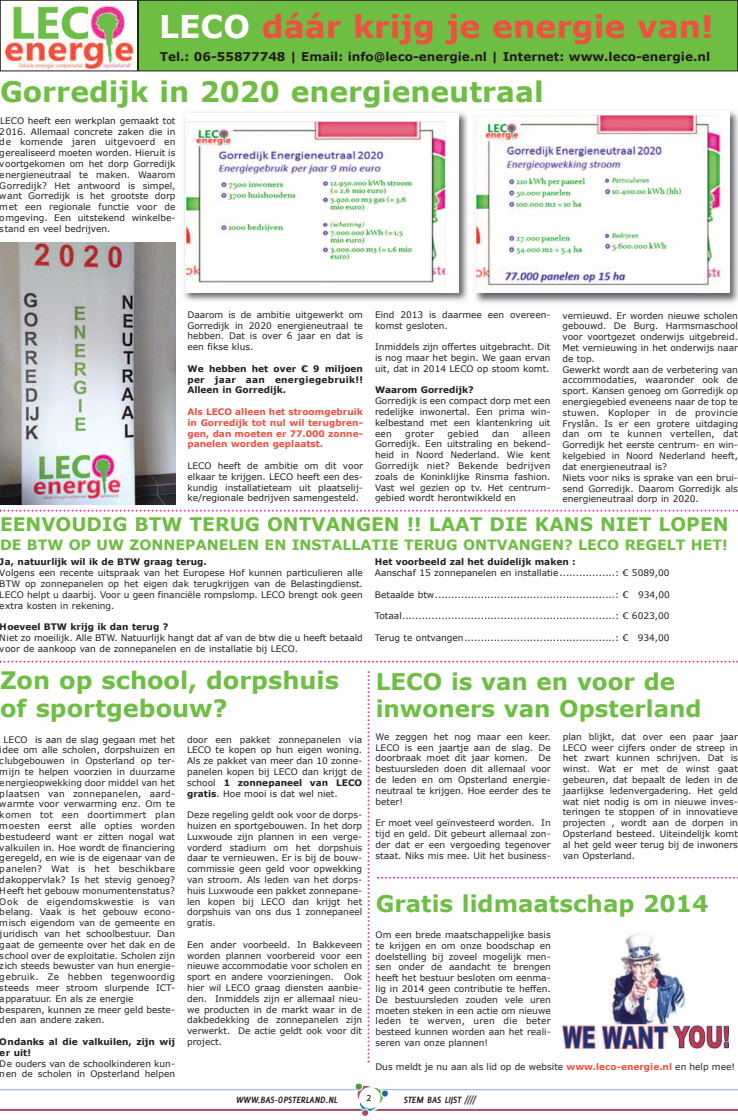
<style>
.page{position:relative;width:738px;height:1120px;background:#fff}
.page>*{position:absolute;margin:0;border:0;box-sizing:border-box;transform-origin:0 0}
.t1{font:700 31.4px "Verdana";color:#ef503f}
.t2{font:700 28.2px "Verdana";color:#6ebe44}
.t3{font:700 24px/28.8px "Verdana";color:#6ebe44}
.t4{font:700 23px/27.6px "Verdana";color:#6ebe44}
.t5{font:700 18.7px "Verdana";color:#6ebe44}
.t6{font:700 14.2px "Verdana";color:#6ebe44}
.t7{font:700 12px "Verdana";color:#231f20}
.t8{font:12px "Delicious";color:#231f20}
.t9{font:italic 700 10px "Delicious";color:#231f20}
.t10{font:9px/10.8px "Verdana";color:#231f20;text-align:justify}
.t11{font:700 9px/10.8px "Verdana";color:#231f20;text-align:justify}
.t12{font:700 9px/10.8px "Verdana";color:#ef503f;text-align:justify}
.s1{color:#fff}
.s2{font-weight:700}
.s3{font-weight:700;color:#ef503f}
</style>
<div class="page">
<img style="left:2px;top:2px;width:133px;height:67px">
<div style="left:0;top:0;width:138px;height:71px;border:1px solid #231f20"></div>
<div style="left:138px;top:0;width:599px;height:71px;background:#6ebe44"></div>
<div style="left:138px;top:0;width:599px;height:71px;border:1px solid #231f20"></div>
<img style="left:184px;top:111px;width:553px;height:192px">
<div style="left:185px;top:113px;width:273px;height:179px;background:#fff"></div>
<img style="left:186px;top:121px;width:259px;height:168px">
<img style="left:470px;top:111px;width:1px;height:192px">
<div style="left:475px;top:111px;width:254px;height:182px;background:#fff"></div>
<img style="left:476px;top:116px;width:244px;height:176px">
<img style="left:0;top:242px;width:176px;height:263px">
<hr style="left:0;top:1089px;width:737px;height:1px;background:#8fb0db">
<hr style="left:0;top:1109px;width:737px;height:2px;background:#a94d5d">
<svg style="left:354px;top:1083px;width:29px;height:28px"></svg>
<img style="left:355px;top:1083px;width:16px;height:7px">
<svg style="left:0;top:660px;width:737px;height:2px"></svg>
<svg style="left:0;top:510px;width:737px;height:2px"></svg>
<svg style="left:377px;top:877px;width:358px;height:2px"></svg>
<svg style="left:367px;top:671px;width:2px;height:391px"></svg>
<svg style="left:564px;top:1025px;width:165px;height:24px"></svg>
<img style="left:562px;top:934px;width:166px;height:114px">
<h1 class="t1" style="left:159px;top:7px;width:555px"><span class="s1">LECO</span> dáár krijg je energie van!</h1>
<h2 class="t2" style="left:0;top:73px;width:544px">Gorredijk in 2020 energieneutraal</h2>
<h3 class="t7" style="left:160px;top:49px;width:551px">Tel.: 06-55877748 | Email: info@leco-energie.nl | Internet: www.leco-energie.nl</h3>
<p class="t10" style="left:0;top:115px;width:177px">LECO heeft een werkplan gemaakt tot 2016. Allemaal concrete zaken die in de komende jaren uitgevoerd en gerealiseerd moeten worden. Hieruit is voortgekomen om het dorp Gorredijk energieneutraal te maken. Waarom Gorredijk? Het antwoord is simpel, want Gorredijk is het grootste dorp met een regionale functie voor de omgeving. Een uitstekend winkelbe&shy;stand en veel bedrijven.</p>
<p class="t10" style="left:187px;top:309px;width:177px">Daarom is de ambitie uitgewerkt om Gorredijk in 2020 energieneutraal te hebben. Dat is over 6 jaar en dat is een fikse klus.</p>
<p class="t11" style="left:187px;top:363px;width:177px">We hebben het over € 9 miljoen per jaar aan energiegebruik!!<br>Alleen in Gorredijk.</p>
<p class="t12" style="left:187px;top:406px;width:177px">Als LECO alleen het stroomgebruik in Gorredijk tot nul wil terugbren&shy;gen, dan moeten er 77.000 zonne&shy;panelen worden geplaatst.</p>
<p class="t10" style="left:187px;top:460px;width:177px">LECO heeft de ambitie om dit voor elkaar te krijgen. LECO heeft een des&shy;kundig installatieteam uit plaatselij&shy;ke/regionale bedrijven samengesteld.</p>
<p class="t10" style="left:375px;top:309px;width:177px">Eind 2013 is daarmee een overeen&shy;komst gesloten.</p>
<p class="t10" style="left:375px;top:341px;width:177px">Inmiddels zijn offertes uitgebracht. Dit is nog maar het begin. We gaan ervan uit, dat in 2014 LECO op stoom komt.</p>
<p class="t11" style="left:375px;top:384px;width:100px">Waarom Gorredijk?</p>
<p class="t10" style="left:375px;top:395px;width:177px">Gorredijk is een compact dorp met een redelijke inwonertal. Een prima win&shy;kelbestand met een klantenkring uit een</p>
<p class="t10" style="left:375px;top:428px;width:177px;text-indent:147px">alleen Gorredijk. Een uitstraling en bekend&shy;heid in Noord Nederland. Wie kent Gorredijk niet? Bekende bedrijven zoals de Koninklijke Rinsma fashion.<br>Vast wel gezien op tv. Het centrum&shy;gebied wordt herontwikkeld en</p>
<p class="t10" style="left:405px;top:428px;width:30px">groter</p>
<p class="t10" style="left:447px;top:428px;width:33px">gebied</p>
<p class="t10" style="left:491px;top:428px;width:19px">dan</p>
<p class="t10" style="left:562px;top:310px;width:177px;text-align:left">vernieuwd. Er worden nieuwe scholen gebouwd. De Burg. Harmsmaschool voor voortgezet onderwijs uitgebreid.<br>Met vernieuwing in het onderwijs naar de top.<br>Gewerkt wordt aan de verbetering van accommodaties, waaronder ook de sport. Kansen genoeg om Gorredijk op energiegebied eveneens naar de top te stuwen. Koploper in de provincie Fryslân. Is er een grotere uitdaging dan om te kunnen vertellen, dat Gorredijk het eerste centrum- en win&shy;kelgebied in Noord Nederland heeft, dat energieneutraal is?<br>Niets voor niks is sprake van een brui&shy;send Gorredijk. Daarom Gorredijk als energieneutraal dorp in 2020.</p>
<h3 class="t5" style="left:0;top:512px;width:729px">EENVOUDIG BTW TERUG ONTVANGEN !! LAAT DIE KANS NIET LOPEN</h3>
<h3 class="t6" style="left:0;top:536px;width:728px">DE BTW OP UW ZONNEPANELEN EN INSTALLATIE TERUG ONTVANGEN? LECO REGELT HET!</h3>
<p class="t11" style="left:0;top:556px;width:208px">Ja, natuurlijk wil ik de BTW graag terug.</p>
<p class="t10" style="left:0;top:567px;width:364px">Volgens een recente uitspraak van het Europese Hof kunnen particulieren alle BTW op zonnepanelen op het eigen dak terugkrijgen van de Belastingdienst.<br>LECO helpt u daarbij. Voor u geen financiële rompslomp. LECO brengt ook geen extra kosten in rekening.</p>
<p class="t11" style="left:0;top:621px;width:170px">Hoeveel BTW krijg ik dan terug ?</p>
<p class="t10" style="left:0;top:632px;width:364px">Niet zo moeilijk. Alle BTW. Natuurlijk hangt dat af van de btw die u heeft betaald voor de aankoop van de zonnepanelen en de installatie bij LECO.</p>
<p class="t11" style="left:374px;top:556px;width:202px">Het voorbeeld zal het duidelijk maken :</p>
<p class="t10" style="left:374px;top:567px;width:296px">Aanschaf 15 zonnepanelen en installatie.................: € 5089,00</p>
<p class="t10" style="left:374px;top:589px;width:296px">Betaalde btw.......................................................: € 934,00</p>
<p class="t10" style="left:374px;top:610px;width:296px">Totaal.................................................................: € 6023,00</p>
<p class="t10" style="left:374px;top:632px;width:296px">Terug te ontvangen..............................................: € 934,00</p>
<h3 class="t3" style="left:0;top:664px;width:340px">Zon op school, dorpshuis of sportgebouw?</h3>
<h3 class="t4" style="left:375px;top:667px;width:327px">LECO is van en voor de inwoners van Opsterland</h3>
<p class="t10" style="left:0;top:733px;width:176px;text-align:left;text-indent:4px">LECO is aan de slag gegaan met het idee om alle scholen, dorpshuizen en clubgebouwen in Opsterland op ter&shy;mijn te helpen voorzien in duurzame energieopwekking door middel van het plaatsen van zonnepanelen, aard&shy;warmte voor verwarming enz. Om te komen tot een doortimmert plan moesten eerst alle opties worden bestudeerd want er zitten nogal wat valkuilen in. Hoe wordt de financiering geregeld, en wie is de eigenaar van de panelen? Wat is het beschikbare dakoppervlak? Is het stevig genoeg?<br>Heeft het gebouw monumentenstatus?<br>Ook de eigendomskwestie is van belang. Vaak is het gebouw econo&shy;misch eigendom van de gemeente en juridisch van het schoolbestuur. Dan gaat de gemeente over het dak en de school over de exploitatie. Scholen zijn zich steeds bewuster van hun energie&shy;gebruik. Ze hebben tegenwoordig steeds meer stroom slurpende ICT&shy;apparatuur. En als ze energie besparen, kunnen ze meer geld beste&shy;den aan andere zaken.</p>
<p class="t11" style="left:0;top:1036px;width:176px">Ondanks al die valkuilen, zijn wij er uit!</p>
<p class="t10" style="left:0;top:1057px;width:176px">De ouders van de schoolkinderen kun&shy;nen de scholen in Opsterland helpen</p>
<p class="t10" style="left:187px;top:733px;width:176px">door een pakket zonnepanelen via LECO te kopen op hun eigen woning.<br>Als ze pakket van meer dan 10 zonne&shy;panelen kopen bij LECO dan krijgt de school <span class="s2">1 zonnepaneel van LECO gratis</span>. Hoe mooi is dat wel niet.</p>
<p class="t10" style="left:187px;top:809px;width:176px">Deze regeling geldt ook voor de dorps&shy;huizen en sportgebouwen. In het dorp Luxwoude zijn plannen in een verge&shy;vorderd stadium om het dorpshuis daar te vernieuwen. Er is bij de bouw&shy;commissie geen geld voor opwekking van stroom. Als leden van het dorps&shy;huis Luxwoude een pakket zonnepane&shy;len kopen bij LECO dan krijgt het dorpshuis van ons dus 1 zonnepaneel gratis.</p>
<p class="t10" style="left:187px;top:939px;width:176px">Een ander voorbeeld. In Bakkeveen worden plannen voorbereid voor een nieuwe accommodatie voor scholen en sport en andere voorzieningen. Ook hier wil LECO graag diensten aanbie&shy;den. Inmiddels zijn er allemaal nieu&shy;we producten in de markt waar in de dakbedekking de zonnepanelen zijn verwerkt. De actie geldt ook voor dit project.</p>
<p class="t10" style="left:375px;top:731px;width:176px">We zeggen het nog maar een keer.<br>LECO is een jaartje aan de slag. De doorbraak moet dit jaar komen. De bestuursleden doen dit allemaal voor de leden en om Opsterland energie&shy;neutraal te krijgen. Hoe eerder des te beter!</p>
<p class="t10" style="left:375px;top:817px;width:176px">Er moet veel geïnvesteerd worden. In tijd en geld. Dit gebeurt allemaal zon&shy;der dat er een vergoeding tegenover staat. Niks mis mee. Uit het business-</p>
<p class="t10" style="left:562px;top:731px;width:176px">plan blijkt, dat over een paar jaar LECO weer cijfers onder de streep in het zwart kunnen schrijven. Dat is winst. Wat er met de winst gaat gebeuren, dat bepaalt de leden in de jaarlijkse ledenvergadering. Het geld wat niet nodig is om in nieuwe inves&shy;teringen te stoppen of in innovatieve projecten , wordt aan de dorpen in Opsterland besteed. Uiteindelijk komt al het geld weer terug bij de inwoners van Opsterland.</p>
<h3 class="t4" style="left:375px;top:889px;width:334px">Gratis lidmaatschap 2014</h3>
<p class="t10" style="left:375px;top:929px;width:176px">Om een brede maatschappelijke basis te krijgen en om onze boodschap en doelstelling bij zoveel mogelijk men&shy;sen onder de aandacht te brengen heeft het bestuur besloten om eenma&shy;lig in 2014 geen contributie te heffen.<br>De bestuursleden zouden vele uren moeten steken in een actie om nieuwe leden te werven, uren die beter besteed kunnen worden aan het reali&shy;seren van onze plannen!</p>
<p class="t10" style="left:375px;top:1061px;width:361px">Dus meldt je nu aan als lid op de website <span class="s3">www.leco-energie.nl</span> en help mee!</p>
<p class="t9" style="left:236px;top:1095px;width:103px">WWW.BAS-OPSTERLAND.NL</p>
<h3 class="t8" style="left:366px;top:1092px;width:7px">2</h3>
<p class="t9" style="left:403px;top:1095px;width:74px">STEM BAS LIJST ////</p>
</div>
